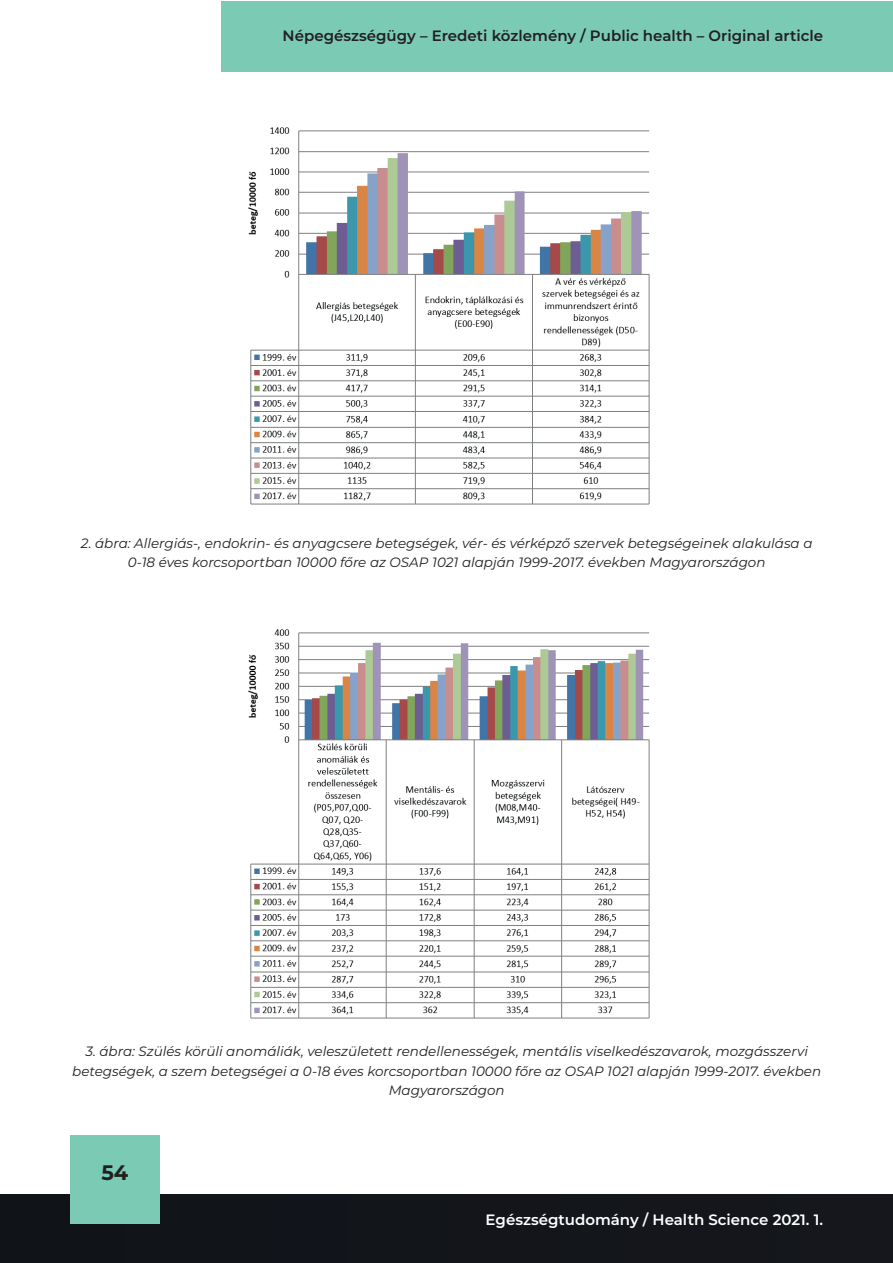
<style>
.page{position:relative;width:893px;height:1263px;background:#fff}
.page>*{position:absolute;margin:0;border:0;box-sizing:border-box;transform-origin:0 0}
.t1{font:700 21px "Montserrat";color:#231f20}
.t2{font:600 15px "Montserrat";color:#231f20}
.t3{font:600 15px "Montserrat";color:#fff}
.t4{font:italic 13.5px/19.5px "Montserrat";color:#231f20;text-align:center}
</style>
<div class="page">
<div style="left:0;top:1195px;width:893px;height:68px;background:#13151b"></div>
<div style="left:70px;top:1135px;width:89px;height:89px;background:#7acab4"></div>
<div style="left:221px;top:1px;width:672px;height:70px;background:#7acab4"></div>
<img style="left:248px;top:127px;width:402px;height:378px">
<img style="left:248px;top:629px;width:402px;height:390px">
<p class="t2" style="left:283px;top:25px;width:542px">Népegészségügy – Eredeti közlemény / Public health – Original article</p>
<p class="t4" style="left:81px;top:533px;width:733px">2. ábra: Allergiás-, endokrin- és anyagcsere betegségek, vér- és vérképző szervek betegségeinek alakulása a<br>0-18 éves korcsoportban 10000 főre az OSAP 1021 alapján 1999-2017. években Magyarországon</p>
<p class="t4" style="left:72px;top:1041px;width:750px">3. ábra: Szülés körüli anomáliák, veleszületett rendellenességek, mentális viselkedészavarok, mozgásszervi betegségek, a szem betegségei a 0-18 éves korcsoportban 10000 főre az OSAP 1021 alapján 1999-2017. években<br>Magyarországon</p>
<h1 class="t1" style="left:101px;top:1157px;width:28px">54</h1>
<p class="t3" style="left:486px;top:1209px;width:339px">Egészségtudomány / Health Science 2021. 1.</p>
</div>
